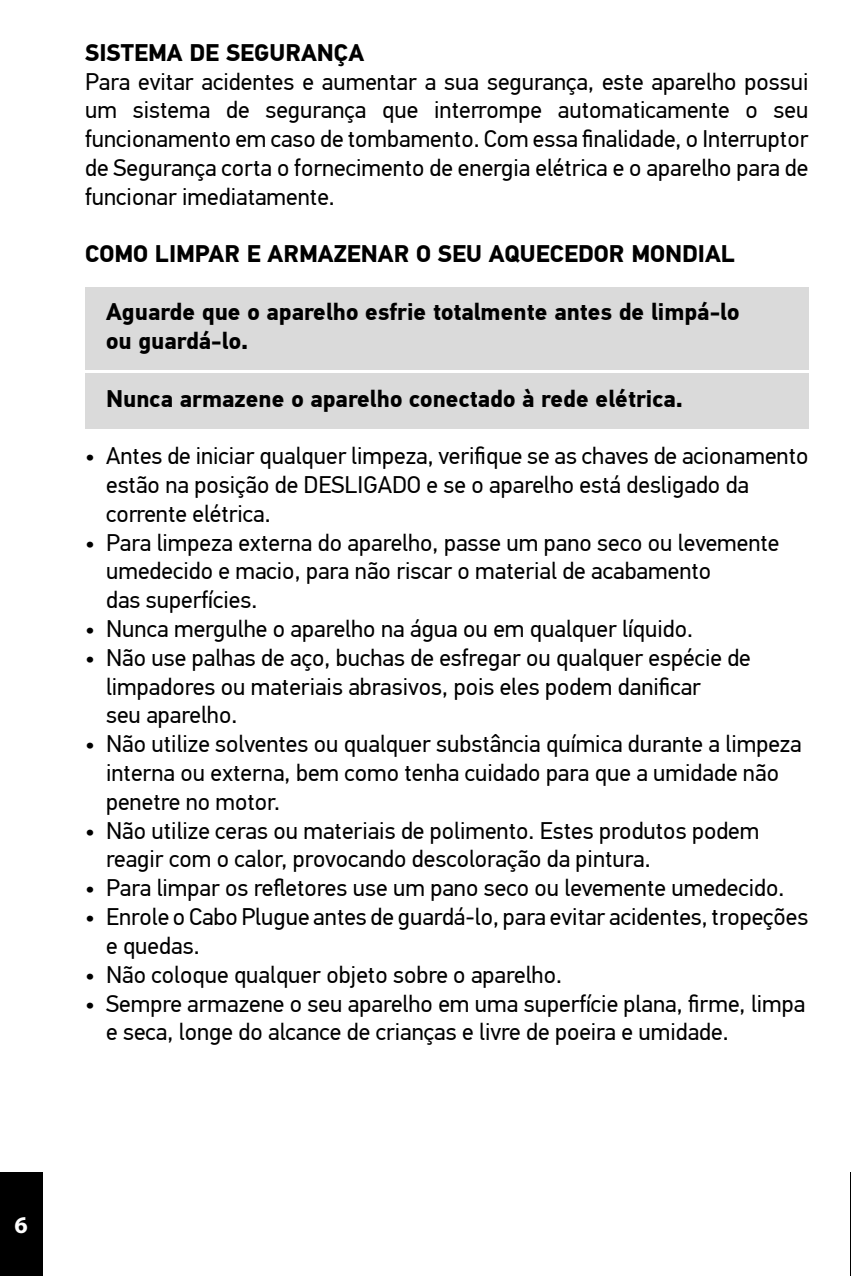
<style>
.page{position:relative;width:851px;height:1276px;background:#fff}
.page>*{position:absolute;margin:0;border:0;box-sizing:border-box;transform-origin:0 0}
.t1{font:24px/28.8px "PF Din Text Pro";color:#000}
.t2{font:700 24px/28.8px "PF Din Text Pro";color:#000}
.t3{font:700 24px "Myriad Pro";color:#fff}
</style>
<div class="page">
<div style="left:0;top:1172px;width:43px;height:104px;background:#000"></div>
<div style="left:85px;top:287px;width:723px;height:82px;background:#dadada"></div>
<div style="left:85px;top:373px;width:723px;height:56px;background:#dadada"></div>
<p class="t2" style="left:85px;top:39px;width:280px">SISTEMA DE SEGURANÇA</p>
<p class="t1" style="left:85px;top:67px;width:724px;text-align:justify">Para evitar acidentes e aumentar a sua segurança, este aparelho possui um sistema de segurança que interrompe automaticamente o seu funcionamento em caso de tombamento. Com essa finalidade, o Interruptor de Segurança corta o fornecimento de energia elétrica e o aparelho para de funcionar imediatamente.</p>
<p class="t2" style="left:85px;top:240px;width:651px">COMO LIMPAR E ARMAZENAR O SEU AQUECEDOR MONDIAL</p>
<p class="t2" style="left:106px;top:298px;width:634px">Aguarde que o aparelho esfrie totalmente antes de limpá-lo ou guardá-lo.</p>
<p class="t2" style="left:106px;top:384px;width:578px">Nunca armazene o aparelho conectado à rede elétrica.</p>
<p class="t1" style="left:106px;top:442px;width:703px;text-indent:-21px">• Antes de iniciar qualquer limpeza, verifique se as chaves de acionamento estão na posição de DESLIGADO e se o aparelho está desligado da corrente elétrica.</p>
<p class="t1" style="left:106px;top:528px;width:674px;text-indent:-21px">• Para limpeza externa do aparelho, passe um pano seco ou levemente umedecido e macio, para não riscar o material de acabamento<br>das superfícies.</p>
<p class="t1" style="left:85px;top:614px;width:609px">• Nunca mergulhe o aparelho na água ou em qualquer líquido.</p>
<p class="t1" style="left:106px;top:643px;width:646px;text-indent:-21px">• Não use palhas de aço, buchas de esfregar ou qualquer espécie de limpadores ou materiais abrasivos, pois eles podem danificar<br>seu aparelho.</p>
<p class="t1" style="left:106px;top:730px;width:697px;text-indent:-21px">• Não utilize solventes ou qualquer substância química durante a limpeza interna ou externa, bem como tenha cuidado para que a umidade não penetre no motor.</p>
<p class="t1" style="left:106px;top:816px;width:654px;text-indent:-21px">• Não utilize ceras ou materiais de polimento. Estes produtos podem reagir com o calor, provocando descoloração da pintura.</p>
<p class="t1" style="left:85px;top:874px;width:700px">• Para limpar os refletores use um pano seco ou levemente umedecido.</p>
<p class="t1" style="left:106px;top:902px;width:703px;text-indent:-21px">• Enrole o Cabo Plugue antes de guardá-lo, para evitar acidentes, tropeções e quedas.</p>
<p class="t1" style="left:85px;top:960px;width:478px">• Não coloque qualquer objeto sobre o aparelho.</p>
<p class="t1" style="left:106px;top:989px;width:700px;text-indent:-21px">• Sempre armazene o seu aparelho em uma superfície plana, firme, limpa e seca, longe do alcance de crianças e livre de poeira e umidade.</p>
<p class="t3" style="left:15px;top:1209px;width:15px">6</p>
</div>
